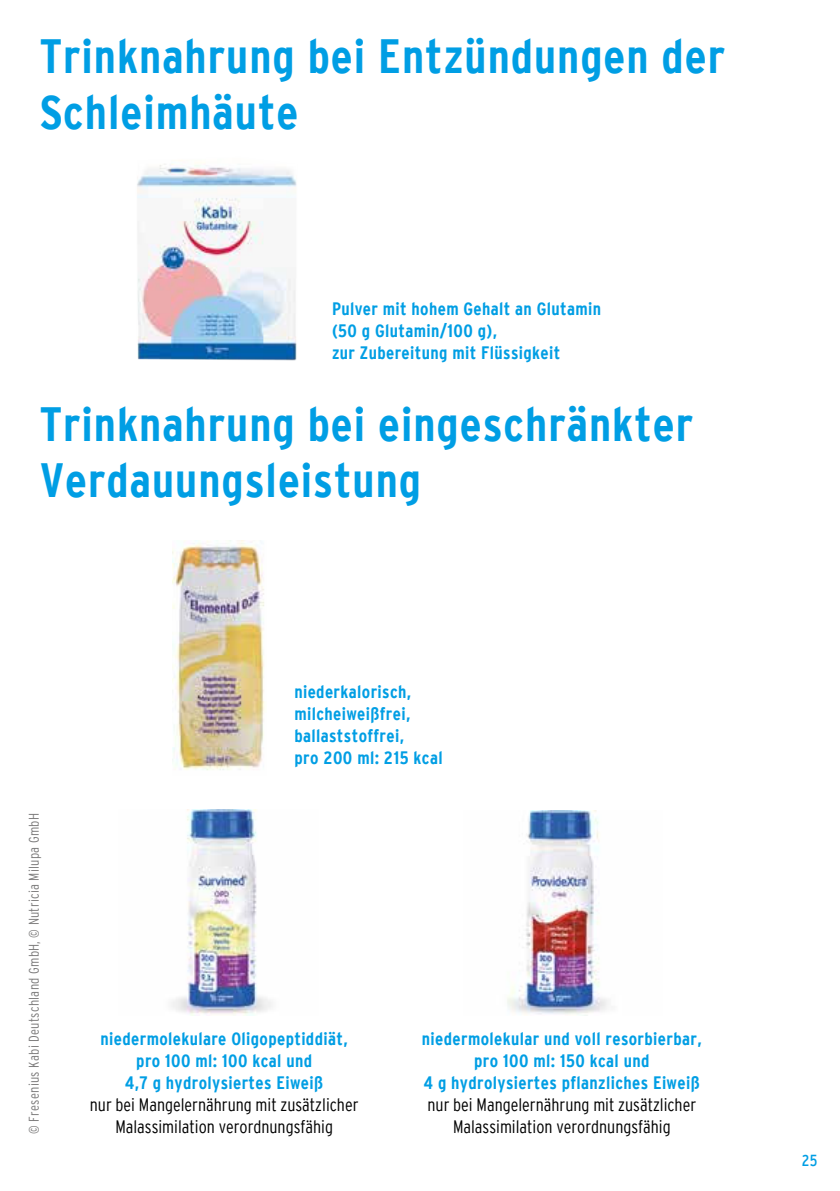
<style>
.page{position:relative;width:840px;height:1191px;background:#fff}
.page>*{position:absolute;margin:0;border:0;box-sizing:border-box;transform-origin:0 0}
.t1{font:700 condensed 48px/56px "Interstate";letter-spacing:.02em;color:#009ee4}
.t2{font:700 condensed 18px/22px "Interstate";letter-spacing:.02em;color:#009ee4}
.t3{font:300 condensed 18px/22px "Interstate";color:#000;text-align:center}
.t4{font:16px "Inter Reg Con";color:#009ee4}
.t5{font:300 condensed 14px "Interstate";letter-spacing:.02em;color:#7c7b7b}
</style>
<div class="page">
<img style="left:137px;top:160px;width:160px;height:201px">
<img style="left:172px;top:540px;width:93px;height:230px">
<img style="left:171px;top:809px;width:101px;height:206px">
<img style="left:507px;top:810px;width:101px;height:205px">
<h1 class="t1" style="left:40px;top:30px;width:686px">Trinknahrung bei Entzündungen der<br>Schleimhäute</h1>
<p class="t2" style="left:332px;top:299px;width:270px">Pulver mit hohem Gehalt an Glutamin (50 g Glutamin/100 g),<br>zur Zubereitung mit Flüssigkeit</p>
<h1 class="t1" style="left:40px;top:398px;width:654px">Trinknahrung bei eingeschränkter<br>Verdauungsleistung</h1>
<p class="t5" style="left:28px;top:1133px;width:322px;rotate:-90deg">© Fresenius Kabi Deutschland GmbH, © Nutricia Milupa GmbH</p>
<p class="t2" style="left:294px;top:681px;width:150px">niederkalorisch, milcheiweißfrei, ballaststoffrei,<br>pro 200 ml: 215 kcal</p>
<p class="t2" style="left:100px;top:1029px;width:248px;text-align:center">niedermolekulare Oligopeptiddiät, pro 100 ml: 100 kcal und<br>4,7 g hydrolysiertes Eiweiß</p>
<p class="t3" style="left:90px;top:1095px;width:270px">nur bei Mangelernährung mit zusätzlicher<br>Malassimilation verordnungsfähig</p>
<p class="t2" style="left:421px;top:1029px;width:281px;text-align:center">niedermolekular und voll resorbierbar, pro 100 ml: 150 kcal und<br>4 g hydrolysiertes pflanzliches Eiweiß</p>
<p class="t3" style="left:427px;top:1095px;width:270px">nur bei Mangelernährung mit zusätzlicher<br>Malassimilation verordnungsfähig</p>
<p class="t4" style="left:801px;top:1153px;width:17px">25</p>
</div>
